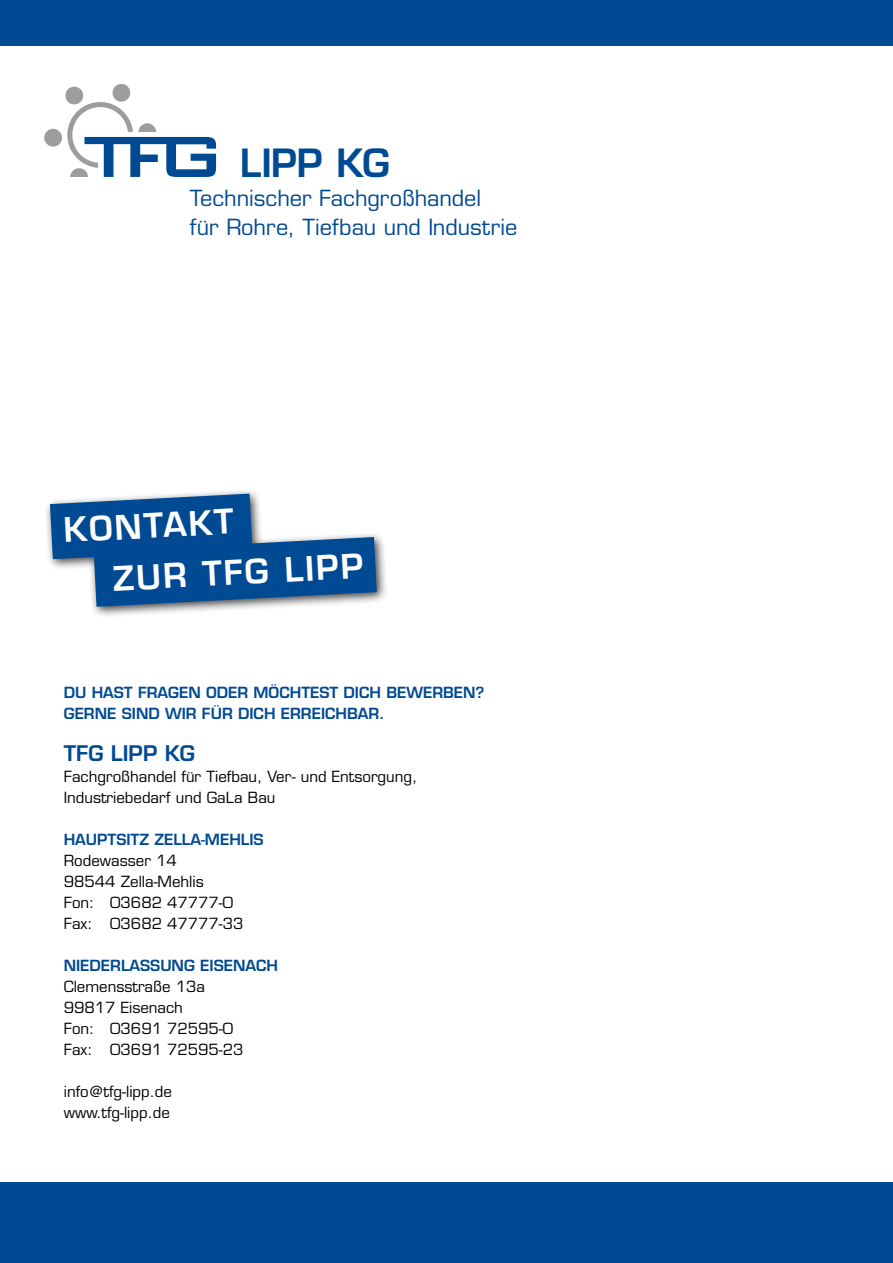
<style>
.page{position:relative;width:893px;height:1263px;background:#fff}
.page>*{position:absolute;margin:0;border:0;box-sizing:border-box;transform-origin:0 0}
.t1{font:600 37.95px "Eurostile";letter-spacing:-.015em;color:#004a93}
.t2{font:600 33px/51px "Eurostile";color:#fff}
.t3{font:21.75px/29px "Eurostile";letter-spacing:-.005em;color:#004a93}
.t4{font:600 21px "Eurostile";color:#004a93}
.t5{font:15px/21px "Eurostile";color:#000}
.t6{font:600 15px/21px "Eurostile";color:#004a93}
</style>
<div class="page">
<div style="left:44px;top:129px;width:18px;height:18px;background:#9c9d9d;border-radius:50%"></div>
<svg style="left:65px;top:84px;width:151px;height:93px"></svg>
<div style="left:0;top:1182px;width:893px;height:81px;background:#004a93"></div>
<div style="left:0;top:0;width:893px;height:45px;background:#004a93"></div>
<div style="left:44px;top:488px;width:345px;height:130px;background:#000;opacity:.75"></div>
<svg style="left:44px;top:488px;width:333px;height:130px"></svg>
<h1 class="t1" style="left:240px;top:139px;width:152px">LIPP KG</h1>
<h3 class="t3" style="left:190px;top:184px;width:329px">Technischer Fachgroßhandel<br>für Rohre, Tiefbau und Industrie</h3>
<h2 class="t2" style="left:109px;top:502px;width:252px;text-indent:-47px;rotate:-3deg">KONTAKT<br>ZUR TFG LIPP</h2>
<p class="t6" style="left:64px;top:682px;width:422px">DU HAST FRAGEN ODER MÖCHTEST DICH BEWERBEN?<br>GERNE SIND WIR FÜR DICH ERREICHBAR.</p>
<h3 class="t4" style="left:64px;top:740px;width:133px">TFG LIPP KG</h3>
<p class="t5" style="left:64px;top:766px;width:355px">Fachgroßhandel für Tiefbau, Ver- und Entsorgung,<br>Industriebedarf und GaLa Bau</p>
<p class="t6" style="left:64px;top:829px;width:201px">HAUPTSITZ ZELLA-MEHLIS</p>
<p class="t5" style="left:64px;top:850px;width:181px">Rodewasser 14<br>98544 Zella-Mehlis<br>Fon: 03682 47777-0<br>Fax: 03682 47777-33</p>
<p class="t6" style="left:64px;top:955px;width:216px">NIEDERLASSUNG EISENACH</p>
<p class="t5" style="left:64px;top:976px;width:181px">Clemensstraße 13a<br>99817 Eisenach<br>Fon: 03691 72595-0<br>Fax: 03691 72595-23</p>
<p class="t5" style="left:64px;top:1081px;width:110px">info@tfg-lipp.de www.tfg-lipp.de</p>
</div>
